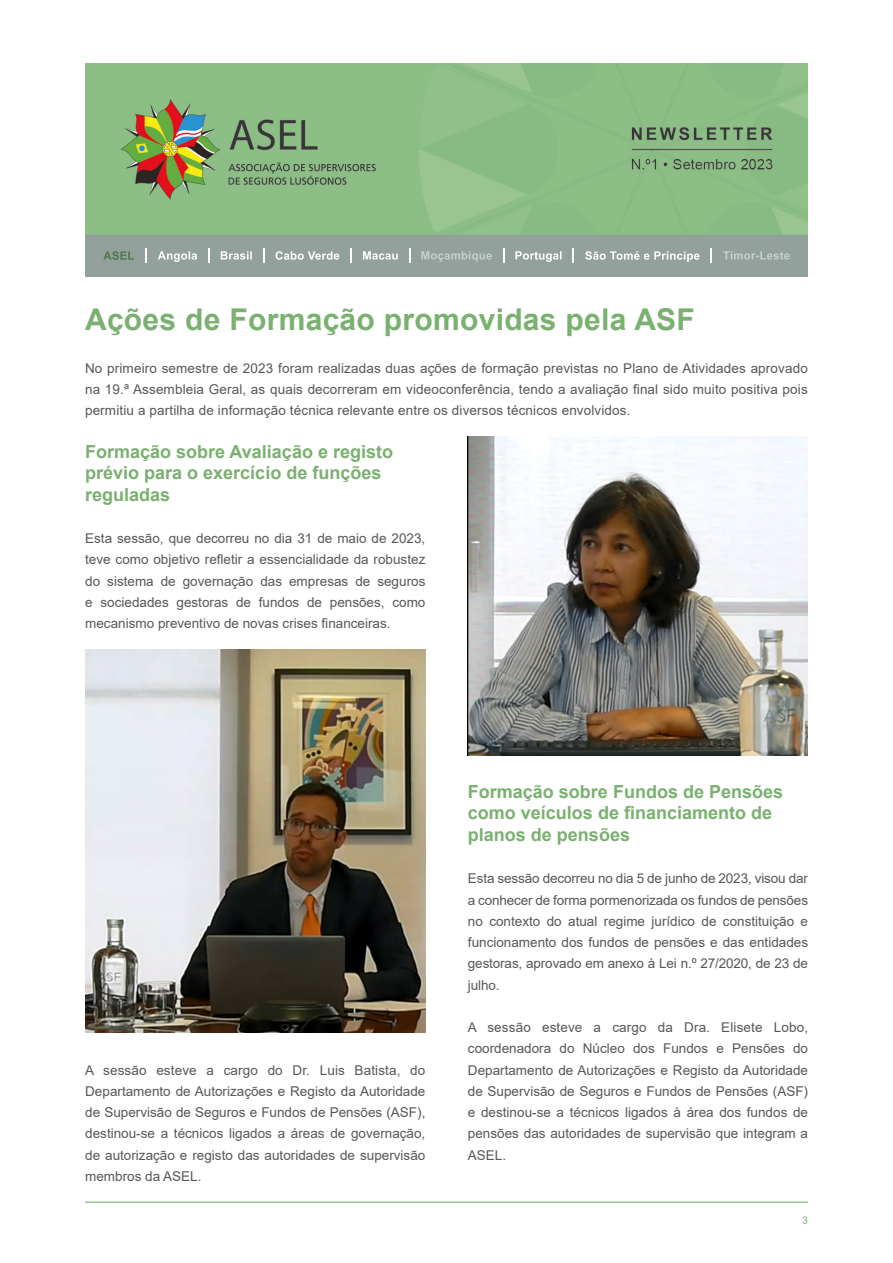
<style>
.page{position:relative;width:893px;height:1263px;background:#fff}
.page>*{position:absolute;margin:0;border:0;box-sizing:border-box;transform-origin:0 0}
.t1{font:700 30px "Arial";letter-spacing:.01em;color:#7ab070}
.t2{font:700 18px/21.3px "Arial";color:#7ab070}
.t3{font:13.5px/21.3px "Arial";color:#575756;text-align:justify}
.t4{font:10.5px "Arial";color:#79b371}
</style>
<div class="page">
<hr style="left:85px;top:1201px;width:723px;height:2px;background:#79b371">
<img style="left:85px;top:64px;width:723px;height:212px">
<img style="left:85px;top:649px;width:340px;height:383px">
<img style="left:468px;top:437px;width:340px;height:319px">
<svg style="left:158px;top:251px;width:39px;height:11px"></svg>
<svg style="left:221px;top:251px;width:31px;height:9px"></svg>
<svg style="left:276px;top:251px;width:63px;height:9px"></svg>
<svg style="left:363px;top:251px;width:35px;height:9px"></svg>
<svg style="left:421px;top:251px;width:71px;height:11px"></svg>
<svg style="left:515px;top:251px;width:47px;height:11px"></svg>
<svg style="left:585px;top:251px;width:114px;height:11px"></svg>
<svg style="left:723px;top:251px;width:67px;height:9px"></svg>
<svg style="left:103px;top:251px;width:31px;height:9px"></svg>
<svg style="left:145px;top:248px;width:1px;height:15px"></svg>
<svg style="left:208px;top:248px;width:2px;height:15px"></svg>
<svg style="left:263px;top:248px;width:1px;height:15px"></svg>
<svg style="left:350px;top:248px;width:2px;height:15px"></svg>
<svg style="left:409px;top:248px;width:1px;height:15px"></svg>
<svg style="left:503px;top:248px;width:1px;height:15px"></svg>
<svg style="left:573px;top:248px;width:1px;height:15px"></svg>
<svg style="left:711px;top:248px;width:1px;height:15px"></svg>
<h1 class="t1" style="left:85px;top:299px;width:611px">Ações de Formação promovidas pela ASF</h1>
<p class="t3" style="left:85px;top:357px;width:724px">No primeiro semestre de 2023 foram realizadas duas ações de formação previstas no Plano de Atividades aprovado na 19.ª Assembleia Geral, as quais decorreram em videoconferência, tendo a avaliação final sido muito positiva pois permitiu a partilha de informação técnica relevante entre os diversos técnicos envolvidos.</p>
<h2 class="t2" style="left:85px;top:441px;width:309px">Formação sobre Avaliação e registo prévio para o exercício de funções reguladas</h2>
<p class="t3" style="left:85px;top:528px;width:342px">Esta sessão, que decorreu no dia 31 de maio de 2023, teve como objetivo refletir a essencialidade da robustez do sistema de governação das empresas de seguros e sociedades gestoras de fundos de pensões, como mecanismo preventivo de novas crises financeiras.</p>
<p class="t3" style="left:85px;top:1059px;width:342px">A sessão esteve a cargo do Dr. Luis Batista, do Departamento de Autorizações e Registo da Autoridade de Supervisão de Seguros e Fundos de Pensões (ASF), destinou-se a técnicos ligados a áreas de governação, de autorização e registo das autoridades de supervisão membros da ASEL.</p>
<h2 class="t2" style="left:468px;top:781px;width:317px">Formação sobre Fundos de Pensões como veículos de financiamento de planos de pensões</h2>
<p class="t3" style="left:468px;top:868px;width:342px">Esta sessão decorreu no dia 5 de junho de 2023, visou dar a conhecer de forma pormenorizada os fundos de pensões no contexto do atual regime jurídico de constituição e funcionamento dos fundos de pensões e das entidades gestoras, aprovado em anexo à Lei n.º 27/2020, de 23 de julho.</p>
<p class="t3" style="left:468px;top:1016px;width:342px">A sessão esteve a cargo da Dra. Elisete Lobo, coordenadora do Núcleo dos Fundos e Pensões do Departamento de Autorizações e Registo da Autoridade de Supervisão de Seguros e Fundos de Pensões (ASF) e destinou-se a técnicos ligados à área dos fundos de pensões das autoridades de supervisão que integram a ASEL.</p>
<p class="t4" style="left:802px;top:1213px;width:7px">3</p>
</div>
